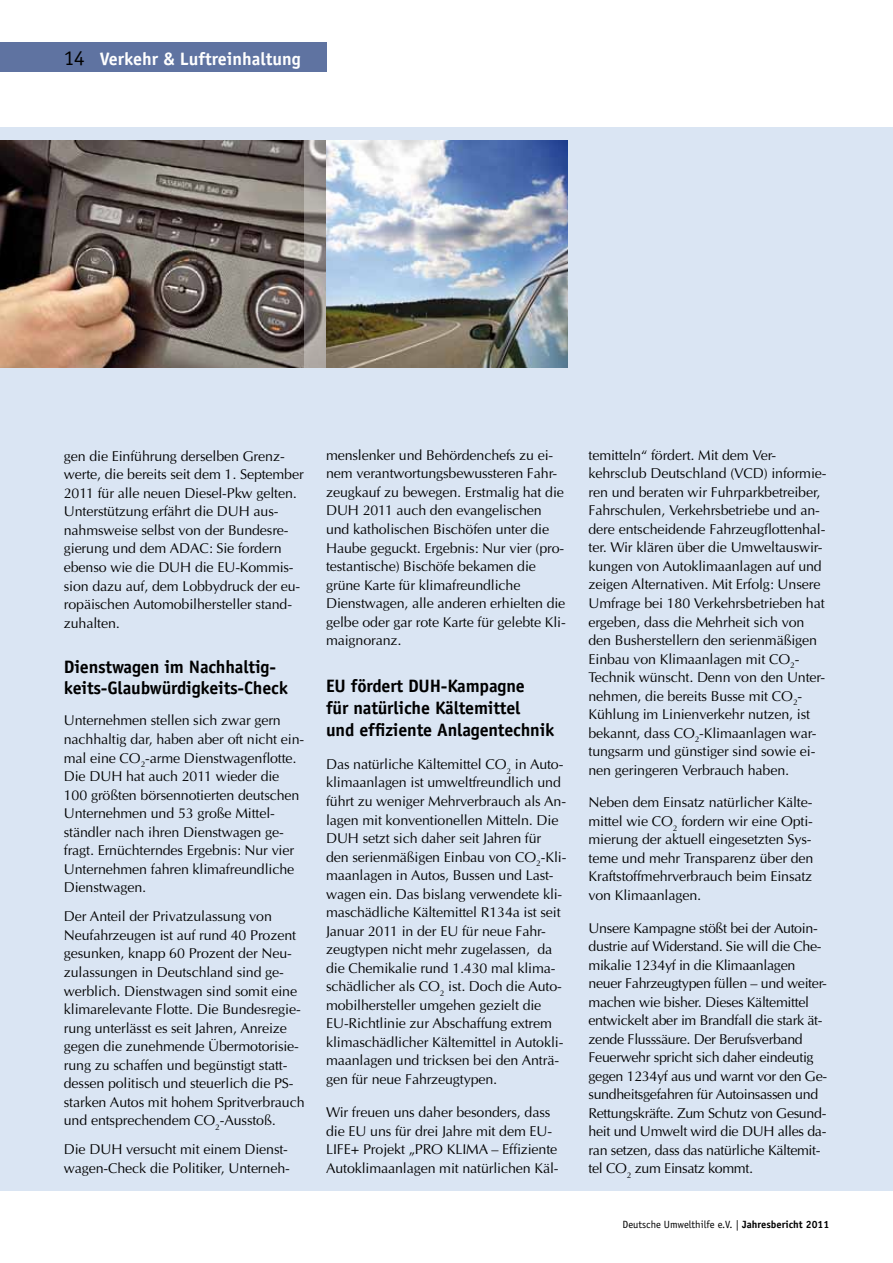
<style>
.page{position:relative;width:893px;height:1263px;background:#fff}
.page>*{position:absolute;margin:0;border:0;box-sizing:border-box;transform-origin:0 0}
.t1{font:700 18px/21.6px "Officina Sans";letter-spacing:-.01em;color:#000}
.t2{font:700 18px "Officina Sans";color:#fff}
.t3{font:14.25px/18.6px "Optima";letter-spacing:-.01em;color:#000}
.t4{font:10.5px "Officina Sans";color:#000}
.s1{font-weight:400;font-size:21px;color:#000}
.s2{font-weight:700}
</style>
<div class="page">
<div style="left:0;top:128px;width:893px;height:1063px;background:#dae5f3"></div>
<div style="left:0;top:42px;width:326px;height:30px;background:#5f73a1"></div>
<img style="left:0;top:140px;width:305px;height:228px">
<svg style="left:305px;top:140px;width:21px;height:228px;background:#97918e"></svg>
<img style="left:326px;top:140px;width:242px;height:228px">
<p class="t2" style="left:64px;top:47px;width:239px"><span class="s1">14</span> Verkehr &amp; Luftreinhaltung</p>
<p class="t3" style="left:64px;top:447px;width:241px">gen die Einführung derselben Grenz&shy;werte, die bereits seit dem 1. September 2011 für alle neuen Diesel-Pkw gelten.<br>Unterstützung erfährt die DUH aus&shy;nahmsweise selbst von der Bundesre&shy;gierung und dem ADAC: Sie fordern ebenso wie die DUH die EU-Kommis&shy;sion dazu auf, dem Lobbydruck der eu&shy;ropäischen Automobilhersteller stand&shy;zuhalten.</p>
<p class="t1" style="left:64px;top:655px;width:226px">Dienstwagen im Nachhaltig&shy;keits-Glaubwürdigkeits-Check</p>
<p class="t3" style="left:64px;top:711px;width:242px">Unternehmen stellen sich zwar gern nachhaltig dar, haben aber oft nicht ein&shy;mal eine CO<sub>2</sub>-arme Dienstwagenflotte.<br>Die DUH hat auch 2011 wieder die 100 größten börsennotierten deutschen Unternehmen und 53 große Mittel&shy;ständler nach ihren Dienstwagen ge&shy;fragt. Ernüchterndes Ergebnis: Nur vier Unternehmen fahren klimafreundliche Dienstwagen.</p>
<p class="t3" style="left:64px;top:907px;width:242px">Der Anteil der Privatzulassung von Neufahrzeugen ist auf rund 40 Prozent gesunken, knapp 60 Prozent der Neu&shy;zulassungen in Deutschland sind ge&shy;werblich. Dienstwagen sind somit eine klimarelevante Flotte. Die Bundesregie&shy;rung unterlässt es seit Jahren, Anreize gegen die zunehmende Übermotorisie&shy;rung zu schaffen und begünstigt statt&shy;dessen politisch und steuerlich die PS&shy;starken Autos mit hohem Spritverbrauch und entsprechendem CO<sub>2</sub>-Ausstoß.</p>
<p class="t3" style="left:64px;top:1140px;width:227px">Die DUH versucht mit einem Dienst&shy;wagen-Check die Politiker, Unterneh-</p>
<p class="t3" style="left:326px;top:446px;width:241px">menslenker und Behördenchefs zu ei&shy;nem verantwortungsbewussteren Fahr&shy;zeugkauf zu bewegen. Erstmalig hat die DUH 2011 auch den evangelischen und katholischen Bischöfen unter die Haube geguckt. Ergebnis: Nur vier (pro&shy;testantische) Bischöfe bekamen die grüne Karte für klimafreundliche Dienstwagen, alle anderen erhielten die gelbe oder gar rote Karte für gelebte Kli&shy;maignoranz.</p>
<p class="t1" style="left:326px;top:675px;width:230px">EU fördert DUH-Kampagne<br>für natürliche Kältemittel<br>und effiziente Anlagentechnik</p>
<p class="t3" style="left:326px;top:755px;width:242px">Das natürliche Kältemittel CO<sub>2</sub> in Auto&shy;klimaanlagen ist umweltfreundlich und führt zu weniger Mehrverbrauch als An&shy;lagen mit konventionellen Mitteln. Die DUH setzt sich daher seit Jahren für den serienmäßigen Einbau von CO<sub>2</sub>-Kli&shy;maanlagen in Autos, Bussen und Last&shy;wagen ein. Das bislang verwendete kli&shy;maschädliche Kältemittel R134a ist seit Januar 2011 in der EU für neue Fahr&shy;zeugtypen nicht mehr zugelassen, da die Chemikalie rund 1.430 mal klima&shy;schädlicher als CO<sub>2</sub> ist. Doch die Auto&shy;mobilhersteller umgehen gezielt die EU-Richtlinie zur Abschaffung extrem klimaschädlicher Kältemittel in Autokli&shy;maanlagen und tricksen bei den Anträ&shy;gen für neue Fahrzeugtypen.</p>
<p class="t3" style="left:326px;top:1103px;width:234px">Wir freuen uns daher besonders, dass die EU uns für drei Jahre mit dem EU-LIFE+ Projekt „PRO KLIMA – Effiziente Autoklimaanlagen mit natürlichen Käl-</p>
<p class="t3" style="left:588px;top:446px;width:240px">temitteln“ fördert. Mit dem Ver&shy;kehrsclub Deutschland (VCD) informie&shy;ren und beraten wir Fuhrparkbetreiber, Fahrschulen, Verkehrsbetriebe und an&shy;dere entscheidende Fahrzeugflottenhal&shy;ter. Wir klären über die Umweltauswir&shy;kungen von Autoklimaanlagen auf und zeigen Alternativen. Mit Erfolg: Unsere Umfrage bei 180 Verkehrsbetrieben hat ergeben, dass die Mehrheit sich von den Busherstellern den serienmäßigen Einbau von Klimaanlagen mit CO<sub>2</sub>- Technik wünscht. Denn von den Unter&shy;nehmen, die bereits Busse mit CO<sub>2</sub>- Kühlung im Linienverkehr nutzen, ist bekannt, dass CO<sub>2</sub>-Klimaanlagen war&shy;tungsarm und günstiger sind sowie ei&shy;nen geringeren Verbrauch haben.</p>
<p class="t3" style="left:588px;top:793px;width:226px">Neben dem Einsatz natürlicher Kälte&shy;mittel wie CO<sub>2</sub> fordern wir eine Opti&shy;mierung der aktuell eingesetzten Sys&shy;teme und mehr Transparenz über den Kraftstoffmehrverbrauch beim Einsatz von Klimaanlagen.</p>
<p class="t3" style="left:588px;top:918px;width:240px">Unsere Kampagne stößt bei der Autoin&shy;dustrie auf Widerstand. Sie will die Che&shy;mikalie 1234yf in die Klimaanlagen neuer Fahrzeugtypen füllen – und weiter&shy;machen wie bisher. Dieses Kältemittel entwickelt aber im Brandfall die stark ät&shy;zende Flusssäure. Der Berufsverband Feuerwehr spricht sich daher eindeutig gegen 1234yf aus und warnt vor den Ge&shy;sundheitsgefahren für Autoinsassen und Rettungskräfte. Zum Schutz von Gesund&shy;heit und Umwelt wird die DUH alles da&shy;ran setzen, dass das natürliche Kältemit&shy;tel CO<sub>2</sub> zum Einsatz kommt.</p>
<p class="t4" style="left:622px;top:1218px;width:208px">Deutsche Umwelthilfe e.V. | <span class="s2">Jahresbericht 2011</span></p>
</div>
